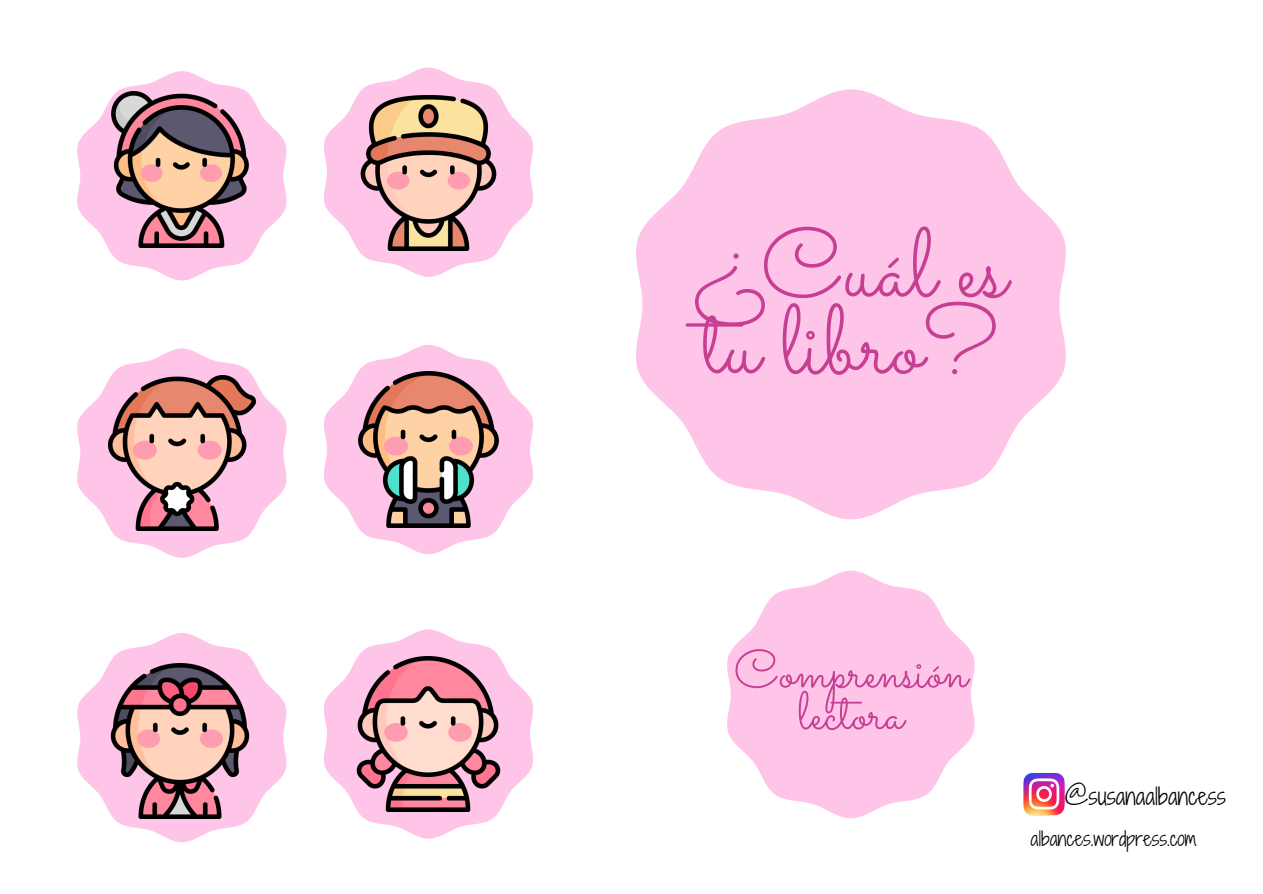
<style>
.page{position:relative;width:1263px;height:894px;background:#fff}
.page>*{position:absolute;margin:0;border:0;box-sizing:border-box;transform-origin:0 0}
.t1{font:97.5px/76.7px "Sacramento";color:#c63f92}
.t2{font:53.25px/41.7px "Sacramento";color:#c63f92;text-align:center}
.t3{font:22.5px "Shadows Into Light Two";color:#000}
.t4{font:18.9px "Shadows Into Light Two";color:#000}
</style>
<div class="page">
<svg style="left:77px;top:71px;width:210px;height:209px"></svg>
<img style="left:103px;top:92px;width:155px;height:155px">
<svg style="left:77px;top:348px;width:210px;height:209px"></svg>
<svg style="left:77px;top:633px;width:210px;height:209px"></svg>
<svg style="left:324px;top:67px;width:209px;height:210px"></svg>
<svg style="left:324px;top:345px;width:209px;height:209px"></svg>
<svg style="left:324px;top:629px;width:209px;height:209px"></svg>
<img style="left:351px;top:95px;width:155px;height:156px">
<img style="left:104px;top:375px;width:155px;height:155px">
<img style="left:351px;top:372px;width:155px;height:155px">
<img style="left:103px;top:663px;width:155px;height:155px">
<img style="left:351px;top:656px;width:155px;height:155px">
<svg style="left:636px;top:89px;width:430px;height:430px;fill:#ffc5e9"></svg>
<svg style="left:727px;top:570px;width:248px;height:248px;fill:#ffc5e9"></svg>
<img style="left:1023px;top:773px;width:42px;height:42px">
<h1 class="t1" style="left:695px;top:224px;width:313px">¿Cuál es tu libro?</h1>
<h2 class="t2" style="left:734px;top:647px;width:235px">Comprensión lectora</h2>
<p class="t3" style="left:1065px;top:779px;width:163px">@susanaalbancess</p>
<p class="t4" style="left:1030px;top:824px;width:168px">albances.wordpress.com</p>
</div>
